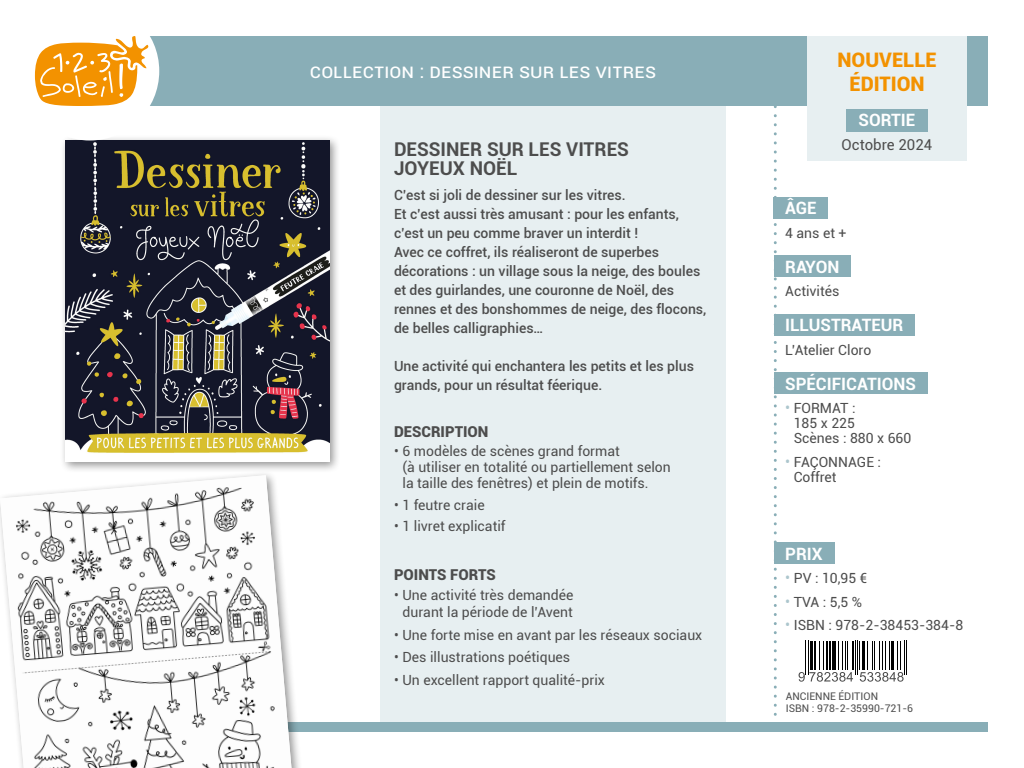
<style>
.page{position:relative;width:1024px;height:768px;background:#fff}
.page>*{position:absolute;margin:0;border:0;box-sizing:border-box;transform-origin:0 0}
.collection-bandeau{font:20px "Roboto";color:#fff}
.t1{font:900 20px/24px "Roboto";color:#f39200;text-align:center}
.titre_album{font:700 19px/19px "Roboto";color:#4d4d4d}
.titre_age_rayon_illustrateur_spécificati{font:700 17px "Roboto";color:#fff}
.description_points_forts{font:900 15px "Roboto";color:#4d4d4d}
.mois_année{font:15px "Roboto";color:#4d4d4d}
.texte_âge_rayon_illustrateur_spéc_prix{font:14px/15px "Roboto";color:#4d4d4d}
.résumé_du_livre{font:500 14px/19px "Roboto";color:#4d4d4d}
.t2{font:10.5px/11.3px "Roboto";color:#4d4d4d}
.s1{font-size:15px;color:#acc6cd}
</style>
<div class="page">
<div style="left:60px;top:135px;width:281px;height:338px;background:#000;opacity:.42"></div>
<img style="left:65px;top:140px;width:265px;height:322px">
<svg style="left:799px;top:641px;width:54px;height:41px"></svg>
<hr style="left:852px;top:641px;width:2px;height:29px;background:#000">
<hr style="left:855px;top:641px;width:1px;height:34px;background:#000">
<hr style="left:857px;top:641px;width:1px;height:34px;background:#000">
<svg style="left:859px;top:641px;width:45px;height:41px"></svg>
<hr style="left:904px;top:641px;width:1px;height:34px;background:#000">
<hr style="left:906px;top:641px;width:1px;height:34px;background:#000">
<div style="left:380px;top:106px;width:346px;height:616px;background:#e7eff1"></div>
<div style="left:36px;top:36px;width:952px;height:70px;background:#89aeb7"></div>
<div style="left:36px;top:722px;width:952px;height:10px;background:#89aeb7"></div>
<div style="left:20px;top:2px;width:139px;height:138px;background:#fff;border-radius:50%"></div>
<svg style="left:774px;top:107px;width:3px;height:609px"></svg>
<div style="left:774px;top:197px;width:54px;height:21px;background:#89aeb7"></div>
<div style="left:774px;top:256px;width:77px;height:21px;background:#89aeb7"></div>
<div style="left:774px;top:314px;width:141px;height:21px;background:#89aeb7"></div>
<div style="left:774px;top:373px;width:153px;height:21px;background:#89aeb7"></div>
<div style="left:774px;top:543px;width:60px;height:21px;background:#89aeb7"></div>
<svg style="left:35px;top:36px;width:114px;height:70px"></svg>
<div style="left:807px;top:36px;width:160px;height:124px;background:#e7eff1"></div>
<div style="left:846px;top:109px;width:82px;height:22px;background:#89aeb7"></div>
<div style="left:0;top:470px;width:307px;height:298px;background:#000;opacity:.42"></div>
<img style="left:0;top:475px;width:292px;height:293px">
<p class="collection-bandeau" style="left:310px;top:57px;width:348px">Collection : DESSINER SUR LES VITRES</p>
<p class="titre_album" style="left:394px;top:139px;width:236px">DESSINER SUR LES VITRES<br>JOYEUX NOËL</p>
<p class="résumé_du_livre" style="left:394px;top:185px;width:314px">C’est si joli de dessiner sur les vitres.<br>Et c’est aussi très amusant : pour les enfants, c’est un peu comme braver un interdit !<br>Avec ce coffret, ils réaliseront de superbes décorations : un village sous la neige, des boules et des guirlandes, une couronne de Noël, des rennes et des bonshommes de neige, des flocons, de belles calligraphies…</p>
<p class="résumé_du_livre" style="left:394px;top:356px;width:301px">Une activité qui enchantera les petits et les plus grands, pour un résultat féerique.</p>
<p class="description_points_forts" style="left:394px;top:421px;width:96px">DESCRIPTION</p>
<p class="texte_âge_rayon_illustrateur_spéc_prix" style="left:403px;top:442px;width:270px;line-height:16px;text-indent:-9px">• 6 modèles de scènes grand format<br>(à utiliser en totalité ou partiellement selon la taille des fenêtres) et plein de motifs.</p>
<p class="texte_âge_rayon_illustrateur_spéc_prix" style="left:394px;top:497px;width:92px">• 1 feutre craie</p>
<p class="texte_âge_rayon_illustrateur_spéc_prix" style="left:394px;top:518px;width:113px">• 1 livret explicatif</p>
<p class="description_points_forts" style="left:394px;top:564px;width:103px">POINTS FORTS</p>
<p class="texte_âge_rayon_illustrateur_spéc_prix" style="left:394px;top:586px;width:181px;line-height:17px;text-align:center">• Une activité très demandée durant la période de l’Avent</p>
<p class="texte_âge_rayon_illustrateur_spéc_prix" style="left:394px;top:627px;width:310px">• Une forte mise en avant par les réseaux sociaux</p>
<p class="texte_âge_rayon_illustrateur_spéc_prix" style="left:394px;top:649px;width:178px">• Des illustrations poétiques</p>
<p class="texte_âge_rayon_illustrateur_spéc_prix" style="left:394px;top:672px;width:212px">• Un excellent rapport qualité-prix</p>
<p class="t1" style="left:838px;top:47px;width:101px">NOUVELLE<br>ÉDITION</p>
<p class="t1" style="left:830px;top:76px;width:116px">NOUVEAUTÉ</p>
<p class="titre_age_rayon_illustrateur_spécificati" style="left:859px;top:108px;width:58px">SORTIE</p>
<p class="mois_année" style="left:842px;top:135px;width:92px">Octobre 2024</p>
<p class="titre_age_rayon_illustrateur_spécificati" style="left:785px;top:196px;width:33px">ÂGE</p>
<p class="texte_âge_rayon_illustrateur_spéc_prix" style="left:785px;top:225px;width:63px">4 ans et +</p>
<p class="titre_age_rayon_illustrateur_spécificati" style="left:785px;top:254px;width:56px">RAYON</p>
<p class="texte_âge_rayon_illustrateur_spéc_prix" style="left:785px;top:283px;width:56px">Activités</p>
<p class="titre_age_rayon_illustrateur_spécificati" style="left:785px;top:313px;width:120px">ILLUSTRATEUR</p>
<p class="texte_âge_rayon_illustrateur_spéc_prix" style="left:785px;top:342px;width:88px">L’Atelier Cloro</p>
<p class="titre_age_rayon_illustrateur_spécificati" style="left:785px;top:372px;width:132px">SPÉCIFICATIONS</p>
<p class="texte_âge_rayon_illustrateur_spéc_prix" style="left:794px;top:400px;width:119px;text-indent:-9px"><span class="s1">•</span> FORMAT :<br>185 x 225<br>Scènes : 880 x 660</p>
<p class="texte_âge_rayon_illustrateur_spéc_prix" style="left:794px;top:454px;width:89px;text-indent:-9px"><span class="s1">•</span> FAÇONNAGE :<br>Coffret</p>
<p class="titre_age_rayon_illustrateur_spécificati" style="left:785px;top:542px;width:39px">PRIX</p>
<p class="texte_âge_rayon_illustrateur_spéc_prix" style="left:785px;top:570px;width:84px"><span class="s1">•</span> PV : 10,95 €</p>
<p class="texte_âge_rayon_illustrateur_spéc_prix" style="left:785px;top:594px;width:78px"><span class="s1">•</span> TVA : 5,5 %</p>
<p class="texte_âge_rayon_illustrateur_spéc_prix" style="left:785px;top:617px;width:180px"><span class="s1">•</span> ISBN : 978-2-38453-384-8</p>
<p class="t2" style="left:786px;top:690px;width:129px">ANCIENNE ÉDITION<br>ISBN : 978-2-35990-721-6</p>
</div>
